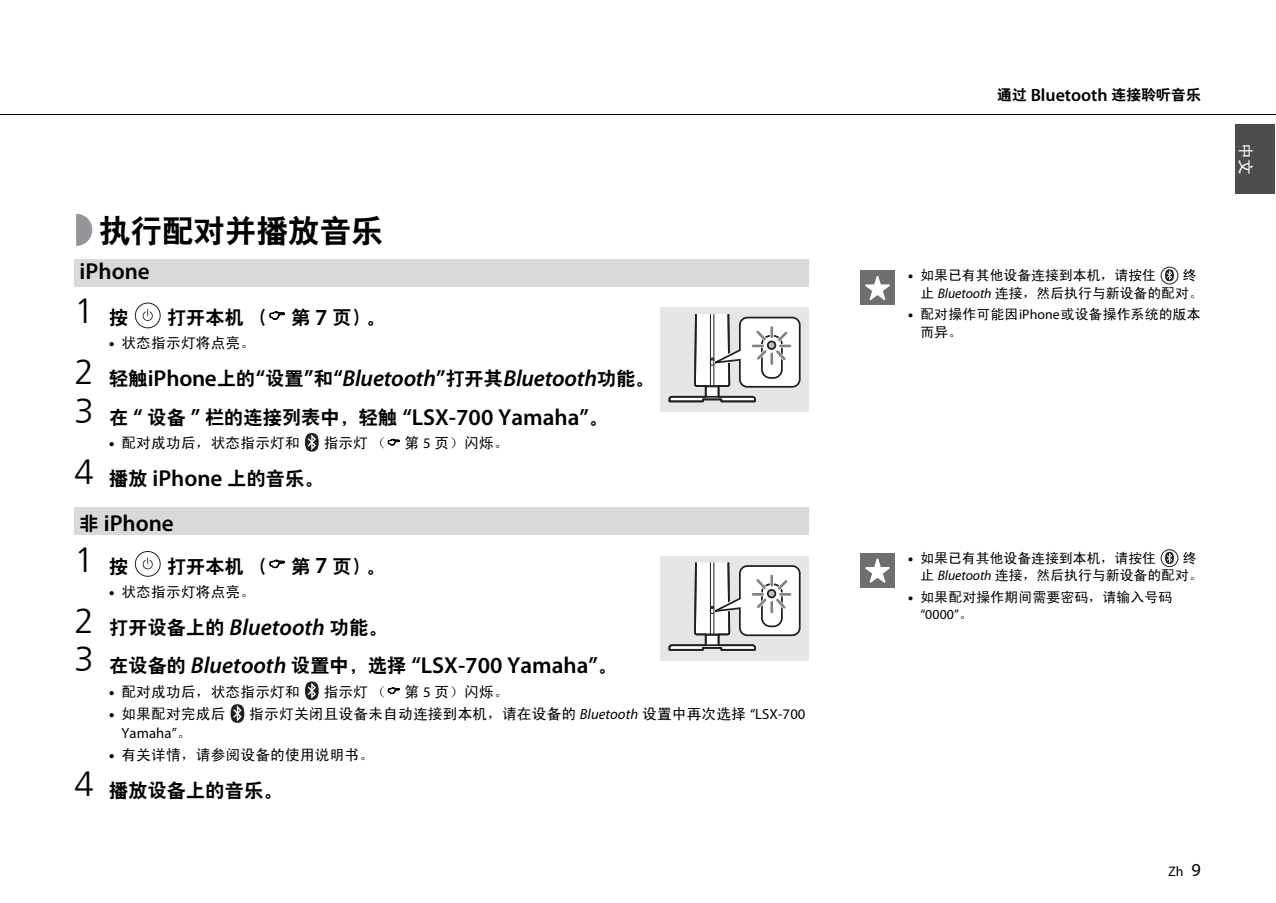
<style>
.page{position:relative;width:1276px;height:903px;background:#fff}
.page>*{position:absolute;margin:0;border:0;box-sizing:border-box;transform-origin:0 0}
.t1{font:300 34.82px "Frutiger LT45";color:#000}
.t2{font:31.5px "H Yb 2 gj";color:#000}
.t3{font:600 23.1px "Myriad Pro";color:#000}
.t4{font:19.07px/38.7px "H Yb 2 gj";letter-spacing:.01em;color:#000}
.t5{font:600 17.85px "Myriad Pro";color:#000}
.t6{font:15.75px "Sim Hei";color:#fff}
.t7{font:14.7px "Sim Hei";letter-spacing:.015em;color:#000}
.t8{font:14.7px "Myriad Pro";letter-spacing:.005em;color:#000}
.t9{font:13.83px/17.5px "Sim Hei";color:#000}
.t10{font:13.83px "Myriad Pro";letter-spacing:.005em;color:#000}
.s1{font-family:"H Yb 2 gj";font-weight:400;font-size:19.07px}
.s2{font-family:"Myriad Pro";font-weight:600;font-size:23.1px}
.s3{font-family:"Myriad Pro";font-weight:900}
.s4{font-family:"Frutiger LT45";font-weight:300;font-size:34.82px}
.s5{font-family:"Myriad Pro";font-weight:600;font-style:italic;font-size:23.1px}
.s6{font-family:"Myriad Pro"}
.s7{font-style:italic}
.s8{font-family:"Myriad Pro";font-style:italic}
.s9{font-family:"Sim Hei"}
.s10{font-family:"H Yb 2 gj";font-weight:400;font-size:14.7px}
.s11{font-size:18.2px}
</style>
<div class="page">
<hr style="left:0;top:114px;width:1275px;height:1px;background:#000">
<div style="left:1235px;top:124px;width:40px;height:70px;background:#4d4d4d"></div>
<svg style="left:76px;top:214px;width:16px;height:32px"></svg>
<div style="left:74px;top:259px;width:734px;height:28px;background:#d9d9d9"></div>
<div style="left:74px;top:507px;width:734px;height:28px;background:#d9d9d9"></div>
<div style="left:660px;top:308px;width:148px;height:104px;background:#e6e6e6"></div>
<svg style="left:668px;top:314px;width:133px;height:89px"></svg>
<svg style="left:135px;top:303px;width:26px;height:25px"></svg>
<div style="left:135px;top:303px;width:26px;height:25px;border:1px solid #231f20;border-radius:50%"></div>
<svg style="left:142px;top:309px;width:11px;height:12px"></svg>
<svg style="left:305px;top:433px;width:14px;height:19px"></svg>
<div style="left:660px;top:556px;width:148px;height:104px;background:#e6e6e6"></div>
<svg style="left:668px;top:563px;width:133px;height:88px"></svg>
<svg style="left:135px;top:551px;width:25px;height:26px"></svg>
<div style="left:135px;top:551px;width:26px;height:26px;border:1px solid #231f20;border-radius:50%"></div>
<svg style="left:142px;top:558px;width:11px;height:11px"></svg>
<svg style="left:305px;top:681px;width:14px;height:19px"></svg>
<svg style="left:231px;top:704px;width:13px;height:19px"></svg>
<div style="left:860px;top:271px;width:35px;height:34px;background:#6d6f71"></div>
<svg style="left:865px;top:276px;width:25px;height:24px"></svg>
<svg style="left:1162px;top:267px;width:16px;height:18px"></svg>
<div style="left:1160px;top:267px;width:18px;height:17px;border:1px solid #231f20;border-radius:50%"></div>
<svg style="left:1165px;top:269px;width:9px;height:12px"></svg>
<div style="left:860px;top:553px;width:35px;height:35px;background:#6d6f71"></div>
<svg style="left:865px;top:558px;width:25px;height:25px"></svg>
<svg style="left:1162px;top:549px;width:16px;height:18px"></svg>
<div style="left:1160px;top:549px;width:18px;height:18px;border:1px solid #231f20;border-radius:50%"></div>
<svg style="left:1165px;top:552px;width:9px;height:12px"></svg>
<h2 class="t2" style="left:99px;top:215px;width:285px">执行配对并播放音乐</h2>
<h3 class="t3" style="left:80px;top:263px;width:72px">iPhone</h3>
<h1 class="t1" style="left:74px;top:297px;width:55px">1 <span class="s1">按</span></h1>
<p class="t4" style="left:167px;top:298px;width:219px">打开本机（ 第 <span class="s2">7</span> 页）。</p>
<p class="t7" style="left:109px;top:336px;width:147px"><span class="s3">•</span> 状态指示灯将点亮。</p>
<p class="t4" style="left:74px;top:361px;width:581px"><span class="s4">2</span> 轻触<span class="s2">iPhone</span>上的<span class="s2">“</span>设置<span class="s2">”</span>和<span class="s2">“</span><span class="s5">Bluetooth</span><span class="s2">”</span>打开其<span class="s5">Bluetooth</span>功能。<br><span class="s4">3</span> 在 <span class="s2">“</span> 设备 <span class="s2">”</span> 栏的连接列表中，轻触 <span class="s2">“LSX-700 Yamaha”</span>。</p>
<p class="t7" style="left:109px;top:435px;width:192px"><span class="s3">•</span> 配对成功后，状态指示灯和</p>
<p class="t7" style="left:324px;top:435px;width:187px">指示灯（ 第 <span class="s6">5</span> 页）闪烁。</p>
<p class="t4" style="left:74px;top:459px;width:251px"><span class="s4">4</span> 播放 <span class="s2">iPhone</span> 上的音乐。</p>
<h3 class="t3" style="left:80px;top:514px;width:96px"><span class="s1">非</span> iPhone</h3>
<h1 class="t1" style="left:74px;top:545px;width:55px">1 <span class="s1">按</span></h1>
<p class="t4" style="left:167px;top:547px;width:219px">打开本机（ 第 <span class="s2">7</span> 页）。</p>
<p class="t7" style="left:109px;top:584px;width:147px"><span class="s3">•</span> 状态指示灯将点亮。</p>
<p class="t4" style="left:74px;top:608px;width:315px"><span class="s4">2</span> 打开设备上的 <span class="s5">Bluetooth</span> 功能。</p>
<h3 class="t3" style="left:74px;top:657px;width:544px"><span class="s4">3</span> <span class="s1">在设备的</span> <span class="s7">Bluetooth</span> <span class="s1">设置中，选择</span> “LSX-700 Yamaha”<span class="s1">。</span></h3>
<p class="t7" style="left:109px;top:684px;width:192px"><span class="s3">•</span> 配对成功后，状态指示灯和</p>
<p class="t7" style="left:324px;top:684px;width:187px">指示灯（ 第 <span class="s6">5</span> 页）闪烁。</p>
<p class="t7" style="left:109px;top:707px;width:118px"><span class="s3">•</span> 如果配对完成后</p>
<p class="t7" style="left:249px;top:707px;width:558px">指示灯关闭且设备未自动连接到本机，请在设备的 <span class="s8">Bluetooth</span> 设置中再次选择 <span class="s6">“LSX-700</span></p>
<p class="t8" style="left:122px;top:724px;width:72px">Yamaha”<span class="s9">。</span></p>
<p class="t7" style="left:109px;top:748px;width:267px"><span class="s3">•</span> 有关详情，请参阅设备的使用说明书。</p>
<p class="t4" style="left:74px;top:771px;width:210px"><span class="s4">4</span> 播放设备上的音乐。</p>
<p class="t5" style="left:997px;top:88px;width:205px"><span class="s10">通过</span> Bluetooth <span class="s10">连接聆听音乐</span></p>
<p class="t9" style="left:908px;top:266px;width:250px"><span class="s3">•</span> 如果已有其他设备连接到本机，请按住</p>
<p class="t9" style="left:920px;top:266px;width:284px;text-indent:262px">终止 <span class="s8">Bluetooth</span> 连接，然后执行与新设备的配对。</p>
<p class="t9" style="left:920px;top:306px;width:282px;text-indent:-12px"><span class="s3">•</span> 配对操作可能因<span class="s6">iPhone</span>或设备操作系统的版本而异。</p>
<p class="t6" style="left:1254px;top:143px;width:33px;rotate:90deg">中文</p>
<p class="t9" style="left:908px;top:549px;width:250px"><span class="s3">•</span> 如果已有其他设备连接到本机，请按住</p>
<p class="t9" style="left:920px;top:549px;width:284px;text-indent:262px">终止 <span class="s8">Bluetooth</span> 连接，然后执行与新设备的配对。</p>
<p class="t9" style="left:908px;top:588px;width:266px"><span class="s3">•</span> 如果配对操作期间需要密码，请输入号码</p>
<p class="t10" style="left:920px;top:606px;width:54px">“0000”<span class="s9">。</span></p>
<p class="t10" style="left:1168px;top:862px;width:34px">Zh <span class="s11">9</span></p>
</div>
